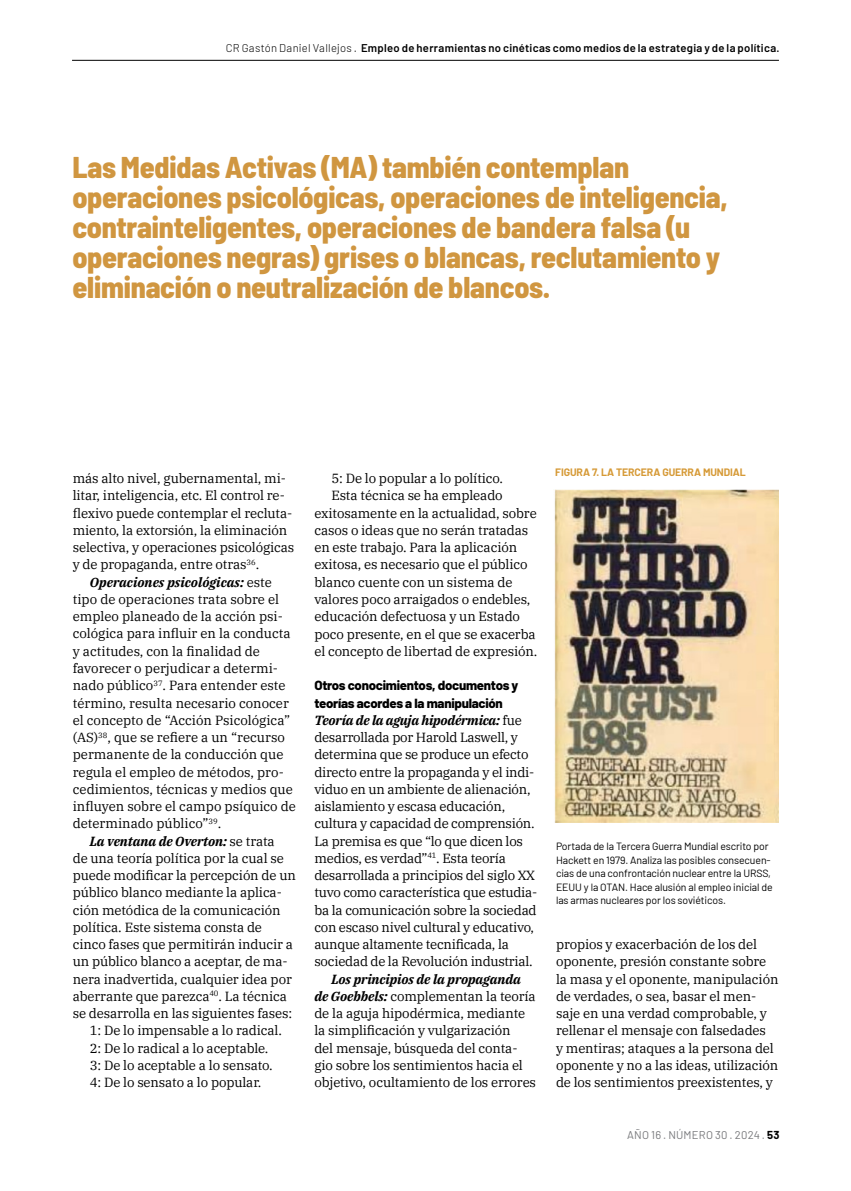
<style>
.page{position:relative;width:851px;height:1191px;background:#fff}
.page>*{position:absolute;margin:0;border:0;box-sizing:border-box;transform-origin:0 0}
.t1{font:800 semi-condensed 30px/30px "Barlow";letter-spacing:-.01em;color:#d09640}
.t2{font:13.2px/17.2px "IBM Plex Serif";letter-spacing:-.01em;color:#000}
.t3{font:800 13.2px/17.2px "Barlow";letter-spacing:-.02em;color:#000}
.t4{font:italic 700 13.2px "IBM Plex Serif";color:#000}
.t5{font:600 11.25px "Barlow";letter-spacing:.025em;color:#000}
.t6{font:11.25px "Barlow";letter-spacing:.02em;color:#77787b}
.t7{font:10.5px/13.5px "Barlow";letter-spacing:-.01em;color:#000}
.t8{font:700 10.5px "Barlow";letter-spacing:-.01em;color:#d69a37}
.s1{font-weight:300}
.s2{font-weight:400;font-style:normal}
.s3{font-weight:700;font-style:italic}
.s4{font-weight:700;color:#000}
</style>
<div class="page">
<hr style="left:72px;top:60px;width:706px;height:1px;background:#000">
<img style="left:554px;top:489px;width:224px;height:333px">
<p class="t5" style="left:226px;top:39px;width:555px"><span class="s1">CR Gastón Daniel Vallejos .</span> Empleo de herramientas no cinéticas como medios de la estrategia y de la política.</p>
<p class="t1" style="left:72px;top:150px;width:657px">Las Medidas Activas (MA) también contemplan operaciones psicológicas, operaciones de inteligencia, contrainteligentes, operaciones de bandera falsa (u operaciones negras) grises o blancas, reclutamiento y eliminación o neutralización de blancos.</p>
<p class="t2" style="left:73px;top:469px;width:215px">más alto nivel, gubernamental, mi-</p>
<p class="t2" style="left:73px;top:486px;width:213px">litar, inteligencia, etc. El control re-</p>
<p class="t2" style="left:73px;top:503px;width:221px">flexivo puede contemplar el recluta-</p>
<p class="t2" style="left:73px;top:520px;width:216px">miento, la extorsión, la eliminación</p>
<p class="t2" style="left:73px;top:538px;width:223px">selectiva, y operaciones psicológicas</p>
<p class="t2" style="left:73px;top:555px;width:188px">y de propaganda, entre otras<sup>36</sup>.</p>
<p class="t4" style="left:90px;top:571px;width:184px">Operaciones psicológicas: <span class="s2">este</span></p>
<p class="t2" style="left:73px;top:589px;width:208px">tipo de operaciones trata sobre el</p>
<p class="t2" style="left:73px;top:607px;width:211px">empleo planeado de la acción psi-</p>
<p class="t2" style="left:73px;top:624px;width:219px">cológica para influir en la conducta</p>
<p class="t2" style="left:73px;top:641px;width:189px">y actitudes, con la finalidad de</p>
<p class="t2" style="left:73px;top:658px;width:207px">favorecer o perjudicar a determi-</p>
<p class="t2" style="left:73px;top:676px;width:214px">nado público<sup>37</sup>. Para entender este</p>
<p class="t2" style="left:73px;top:693px;width:217px">término, resulta necesario conocer</p>
<p class="t2" style="left:73px;top:710px;width:219px">el concepto de “Acción Psicológica”</p>
<p class="t2" style="left:73px;top:727px;width:213px">(AS)<sup>38</sup>, que se refiere a un “recurso</p>
<p class="t2" style="left:73px;top:745px;width:212px">permanente de la conducción que</p>
<p class="t2" style="left:73px;top:762px;width:213px">regula el empleo de métodos, pro-</p>
<p class="t2" style="left:73px;top:779px;width:221px">cedimientos, técnicas y medios que</p>
<p class="t2" style="left:73px;top:796px;width:224px">influyen sobre el campo psíquico de</p>
<p class="t2" style="left:73px;top:814px;width:150px">determinado público”<sup>39</sup>.</p>
<p class="t4" style="left:90px;top:830px;width:186px">La ventana de Overton: <span class="s2">se trata</span></p>
<p class="t2" style="left:73px;top:848px;width:212px">de una teoría política por la cual se</p>
<p class="t2" style="left:73px;top:865px;width:224px">puede modificar la percepción de un</p>
<p class="t2" style="left:73px;top:883px;width:210px">público blanco mediante la aplica-</p>
<p class="t2" style="left:73px;top:900px;width:209px">ción metódica de la comunicación</p>
<p class="t2" style="left:73px;top:917px;width:191px">política. Este sistema consta de</p>
<p class="t2" style="left:73px;top:934px;width:222px">cinco fases que permitirán inducir a</p>
<p class="t2" style="left:73px;top:952px;width:216px">un público blanco a aceptar, de ma-</p>
<p class="t2" style="left:73px;top:969px;width:220px">nera inadvertida, cualquier idea por</p>
<p class="t2" style="left:73px;top:986px;width:216px">aberrante que parezca<sup>40</sup>. La técnica</p>
<p class="t2" style="left:73px;top:1003px;width:221px">se desarrolla en las siguientes fases:</p>
<p class="t2" style="left:90px;top:1021px;width:194px">1: De lo impensable a lo radical.</p>
<p class="t2" style="left:90px;top:1038px;width:180px">2: De lo radical a lo aceptable.</p>
<p class="t2" style="left:90px;top:1055px;width:184px">3: De lo aceptable a lo sensato.</p>
<p class="t2" style="left:90px;top:1072px;width:173px">4: De lo sensato a lo popular.</p>
<p class="t2" style="left:331px;top:469px;width:173px">5: De lo popular a lo político.</p>
<p class="t2" style="left:331px;top:486px;width:173px">Esta técnica se ha empleado</p>
<p class="t2" style="left:314px;top:503px;width:224px">exitosamente en la actualidad, sobre</p>
<p class="t2" style="left:314px;top:520px;width:215px">casos o ideas que no serán tratadas</p>
<p class="t2" style="left:314px;top:538px;width:204px">en este trabajo. Para la aplicación</p>
<p class="t2" style="left:314px;top:555px;width:214px">exitosa, es necesario que el público</p>
<p class="t2" style="left:314px;top:572px;width:199px">blanco cuente con un sistema de</p>
<p class="t2" style="left:314px;top:589px;width:217px">valores poco arraigados o endebles,</p>
<p class="t2" style="left:314px;top:607px;width:207px">educación defectuosa y un Estado</p>
<p class="t2" style="left:314px;top:624px;width:223px">poco presente, en el que se exacerba</p>
<p class="t2" style="left:314px;top:641px;width:224px">el concepto de libertad de expresión.</p>
<p class="t3" style="left:314px;top:676px;width:205px">Otros conocimientos, documentos y teorías acordes a la manipulación</p>
<p class="t2" style="left:314px;top:710px;width:224px"><span class="s3">Teoría de la aguja hipodérmica:</span> fue desarrollada por Harold Laswell, y determina que se produce un efecto directo entre la propaganda y el indi&shy;viduo en un ambiente de alienación, aislamiento y escasa educación, cultura y capacidad de comprensión.<br>La premisa es que “lo que dicen los medios, es verdad”<sup>41</sup>. Esta teoría desarrollada a principios del siglo XX tuvo como característica que estudia&shy;ba la comunicación sobre la sociedad con escaso nivel cultural y educativo, aunque altamente tecnificada, la sociedad de la Revolución industrial.</p>
<p class="t2" style="left:314px;top:969px;width:223px;text-indent:17px"><span class="s3">Los principios de la propaganda de Goebbels:</span> complementan la teoría de la aguja hipodérmica, mediante la simplificación y vulgarización<br>del mensaje, búsqueda del conta&shy;gio sobre los sentimientos hacia el objetivo, ocultamiento de los errores</p>
<p class="t8" style="left:555px;top:465px;width:192px">FIGURA 7. LA TERCERA GUERRA MUNDIAL</p>
<p class="t7" style="left:556px;top:839px;width:218px">Portada de la Tercera Guerra Mundial escrito por Hackett en 1979. Analiza las posibles consecuen&shy;cias de una confrontación nuclear entre la URSS, EEUU y la OTAN. Hace alusión al empleo inicial de las armas nucleares por los soviéticos.</p>
<p class="t2" style="left:556px;top:934px;width:224px">propios y exacerbación de los del oponente, presión constante sobre la masa y el oponente, manipulación de verdades, o sea, basar el men&shy;saje en una verdad comprobable, y rellenar el mensaje con falsedades<br>y mentiras; ataques a la persona del oponente y no a las ideas, utilización de los sentimientos preexistentes, y</p>
<p class="t6" style="left:627px;top:1126px;width:154px">AÑO 16 . NÚMERO 30 . 2024 . <span class="s4">53</span></p>
</div>
